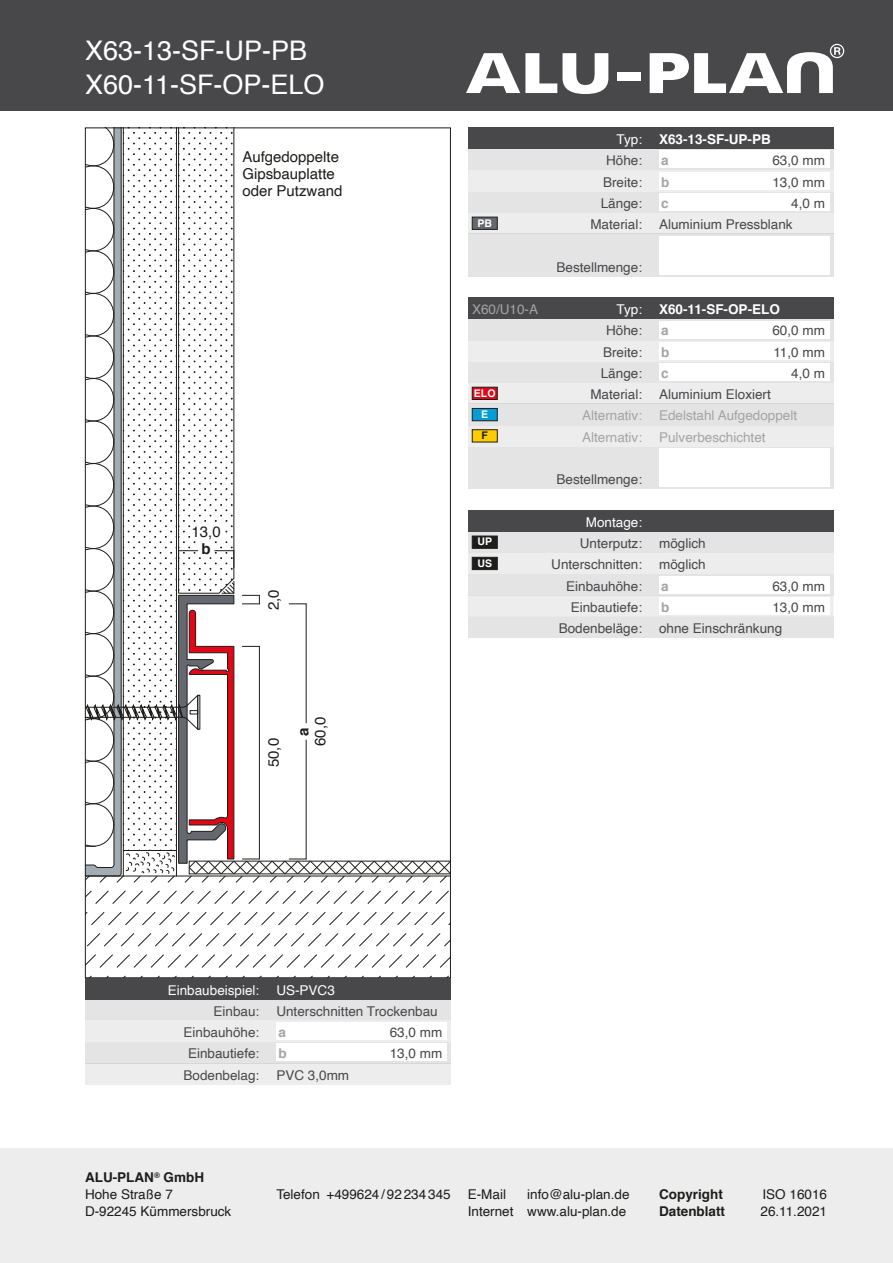
<style>
.page{position:relative;width:893px;height:1263px;background:#fff}
.page>*{position:absolute;margin:0;border:0;box-sizing:border-box;transform-origin:0 0}
.t1{font:27px/34px "Helvetica";color:#fff}
.t2{font:15px/17px "Helvetica";color:#1d1d1b}
.t3{font:700 15px "Helvetica";color:#1d1d1b}
.t4{font:13.5px "Helvetica";color:#48484a}
.t5{font:13.5px/17px "Helvetica";color:#1d1d1b}
.t6{font:13.5px "Helvetica";color:#a4a4a6}
.t7{font:13.5px "Helvetica";color:#fff}
.t8{font:700 13.5px "Helvetica";color:#fff}
.t9{font:700 13.5px "Helvetica";color:#1d1d1b}
.t10{font:700 13.5px "Helvetica";color:#a4a4a6}
.t11{font:13.5px "Helvetica";color:#a4a4a7}
.t12{font:700 10.5px/21.3px "Helvetica";color:#fff}
.t13{font:700 10.5px "Helvetica";color:#1d1d1b}
.s1{font-weight:700}
</style>
<div class="page">
<div style="left:0;top:1148px;width:893px;height:115px;background:#ededee"></div>
<div style="left:0;top:0;width:893px;height:111px;background:#48484a"></div>
<svg style="left:87px;top:890px;width:362px;height:14px"></svg>
<svg style="left:87px;top:912px;width:362px;height:14px"></svg>
<svg style="left:87px;top:933px;width:362px;height:14px"></svg>
<svg style="left:87px;top:954px;width:362px;height:14px"></svg>
<svg style="left:90px;top:975px;width:359px;height:1px"></svg>
<svg style="left:87px;top:130px;width:362px;height:753px"></svg>
<div style="left:468px;top:553px;width:365px;height:21px;background:#ededee"></div>
<div style="left:468px;top:531px;width:365px;height:22px;background:#e4e4e5"></div>
<div style="left:468px;top:617px;width:365px;height:21px;background:#e4e4e5"></div>
<svg style="left:468px;top:574px;width:365px;height:43px"></svg>
<div style="left:659px;top:576px;width:170px;height:17px;background:#fff"></div>
<div style="left:468px;top:510px;width:365px;height:21px;background:#48484a"></div>
<div style="left:85px;top:999px;width:366px;height:21px;background:#e4e4e5"></div>
<svg style="left:85px;top:1020px;width:366px;height:64px"></svg>
<div style="left:276px;top:1023px;width:170px;height:17px;background:#fff"></div>
<div style="left:85px;top:978px;width:366px;height:21px;background:#48484a"></div>
<div style="left:468px;top:446px;width:365px;height:43px;background:#e4e4e5"></div>
<div style="left:659px;top:449px;width:170px;height:38px;background:#fff"></div>
<div style="left:468px;top:425px;width:365px;height:21px;background:#ededee"></div>
<svg style="left:468px;top:213px;width:365px;height:63px"></svg>
<svg style="left:468px;top:383px;width:365px;height:42px;background:#e7e7e8"></svg>
<div style="left:468px;top:191px;width:365px;height:22px;background:#e4e4e5"></div>
<div style="left:468px;top:361px;width:365px;height:22px;background:#e4e4e5"></div>
<div style="left:659px;top:193px;width:170px;height:17px;background:#fff"></div>
<div style="left:659px;top:364px;width:170px;height:17px;background:#fff"></div>
<div style="left:468px;top:170px;width:365px;height:21px;background:#ededee"></div>
<div style="left:468px;top:340px;width:365px;height:21px;background:#ededee"></div>
<div style="left:659px;top:172px;width:170px;height:17px;background:#fff"></div>
<div style="left:659px;top:342px;width:170px;height:17px;background:#fff"></div>
<div style="left:468px;top:149px;width:365px;height:21px;background:#e4e4e5"></div>
<div style="left:468px;top:319px;width:365px;height:21px;background:#e4e4e5"></div>
<div style="left:659px;top:151px;width:170px;height:17px;background:#fff"></div>
<div style="left:659px;top:321px;width:170px;height:17px;background:#fff"></div>
<div style="left:468px;top:128px;width:365px;height:21px;background:#48484a"></div>
<div style="left:468px;top:298px;width:365px;height:21px;background:#48484a"></div>
<div style="left:472px;top:536px;width:25px;height:13px;background:#1d1d1b;border:1px solid #1d1d1b"></div>
<div style="left:472px;top:557px;width:25px;height:13px;background:#1d1d1b;border:1px solid #1d1d1b"></div>
<div style="left:472px;top:429px;width:25px;height:13px;background:#fc0;border:1px solid #1d1d1b"></div>
<div style="left:472px;top:408px;width:25px;height:13px;background:#009ed4;border:1px solid #1d1d1b"></div>
<div style="left:472px;top:217px;width:25px;height:13px;background:#65686f;border:1px solid #1d1d1b"></div>
<div style="left:472px;top:387px;width:25px;height:13px;background:#e30614;border:1px solid #1d1d1b"></div>
<svg style="left:650px;top:44px;width:194px;height:49px"></svg>
<div style="left:617px;top:72px;width:23px;height:9px;background:#fff"></div>
<svg style="left:466px;top:53px;width:142px;height:41px"></svg>
<h1 class="t1" style="left:85px;top:34px;width:241px">X63-13-SF-UP-PB<br>X60-11-SF-OP-ELO</h1>
<p class="t2" style="left:242px;top:148px;width:102px">Aufgedoppelte<br>Gipsbauplatte oder Putzwand</p>
<p class="t2" style="left:192px;top:524px;width:31px">13,0</p>
<p class="t3" style="left:202px;top:537px;width:11px">b</p>
<p class="t2" style="left:265px;top:610px;width:22px;rotate:-90deg">2,0</p>
<p class="t2" style="left:265px;top:767px;width:31px;rotate:-90deg">50,0</p>
<p class="t2" style="left:312px;top:746px;width:31px;rotate:-90deg">60,0</p>
<p class="t3" style="left:291px;top:735px;width:10px;rotate:-90deg">a</p>
<p class="t7" style="left:617px;top:129px;width:27px">Typ:</p>
<p class="t8" style="left:659px;top:128px;width:113px">X63-13-SF-UP-PB</p>
<p class="t4" style="left:606px;top:150px;width:38px">Höhe:</p>
<p class="t10" style="left:661px;top:150px;width:9px">a</p>
<p class="t4" style="left:772px;top:150px;width:54px">63,0 mm</p>
<p class="t4" style="left:603px;top:171px;width:41px">Breite:</p>
<p class="t10" style="left:661px;top:171px;width:10px">b</p>
<p class="t4" style="left:772px;top:171px;width:54px">13,0 mm</p>
<p class="t4" style="left:601px;top:193px;width:43px">Länge:</p>
<p class="t10" style="left:661px;top:192px;width:9px">c</p>
<p class="t4" style="left:791px;top:193px;width:35px">4,0 m</p>
<p class="t12" style="left:477px;top:212px;width:16px">PB</p>
<p class="t4" style="left:590px;top:214px;width:53px">Material:</p>
<p class="t4" style="left:659px;top:214px;width:135px">Aluminium Pressblank</p>
<p class="t4" style="left:556px;top:256px;width:87px">Bestellmenge:</p>
<p class="t11" style="left:472px;top:299px;width:68px">X60/U10-A</p>
<p class="t7" style="left:617px;top:299px;width:27px">Typ:</p>
<p class="t8" style="left:659px;top:298px;width:122px">X60-11-SF-OP-ELO</p>
<p class="t4" style="left:606px;top:320px;width:38px">Höhe:</p>
<p class="t10" style="left:661px;top:320px;width:9px">a</p>
<p class="t4" style="left:772px;top:320px;width:54px">60,0 mm</p>
<p class="t4" style="left:603px;top:341px;width:41px">Breite:</p>
<p class="t10" style="left:661px;top:341px;width:10px">b</p>
<p class="t4" style="left:773px;top:341px;width:53px">11,0 mm</p>
<p class="t4" style="left:601px;top:363px;width:43px">Länge:</p>
<p class="t10" style="left:661px;top:362px;width:9px">c</p>
<p class="t4" style="left:791px;top:363px;width:35px">4,0 m</p>
<p class="t12" style="left:474px;top:382px;width:23px">ELO</p>
<p class="t4" style="left:590px;top:384px;width:53px">Material:</p>
<p class="t4" style="left:659px;top:384px;width:113px">Aluminium Eloxiert</p>
<p class="t12" style="left:481px;top:404px;width:9px">E</p>
<p class="t6" style="left:582px;top:405px;width:62px">Alternativ:</p>
<p class="t6" style="left:659px;top:405px;width:140px">Edelstahl Aufgedoppelt</p>
<p class="t13" style="left:482px;top:427px;width:8px">F</p>
<p class="t6" style="left:582px;top:427px;width:62px">Alternativ:</p>
<p class="t6" style="left:659px;top:427px;width:108px">Pulverbeschichtet</p>
<p class="t4" style="left:556px;top:469px;width:87px">Bestellmenge:</p>
<p class="t12" style="left:477px;top:531px;width:16px">UP<br>US</p>
<p class="t7" style="left:586px;top:512px;width:58px">Montage:</p>
<p class="t4" style="left:551px;top:554px;width:92px">Unterschnitten:</p>
<p class="t4" style="left:659px;top:554px;width:48px">möglich</p>
<p class="t4" style="left:580px;top:533px;width:64px">Unterputz:</p>
<p class="t4" style="left:659px;top:533px;width:48px">möglich</p>
<p class="t4" style="left:566px;top:575px;width:77px">Einbauhöhe:</p>
<p class="t10" style="left:661px;top:575px;width:9px">a</p>
<p class="t4" style="left:772px;top:575px;width:54px">63,0 mm</p>
<p class="t4" style="left:571px;top:597px;width:73px">Einbautiefe:</p>
<p class="t10" style="left:661px;top:596px;width:10px">b</p>
<p class="t4" style="left:772px;top:597px;width:54px">13,0 mm</p>
<p class="t4" style="left:559px;top:618px;width:85px">Bodenbeläge:</p>
<p class="t4" style="left:659px;top:618px;width:125px">ohne Einschränkung</p>
<p class="t7" style="left:168px;top:979px;width:93px">Einbaubeispiel:</p>
<p class="t4" style="left:214px;top:1001px;width:47px">Einbau:</p>
<p class="t7" style="left:276px;top:979px;width:60px">US-PVC3</p>
<p class="t4" style="left:276px;top:1001px;width:163px">Unterschnitten Trockenbau</p>
<p class="t4" style="left:184px;top:1022px;width:77px">Einbauhöhe:</p>
<p class="t10" style="left:279px;top:1021px;width:9px">a</p>
<p class="t4" style="left:390px;top:1022px;width:54px">63,0 mm</p>
<p class="t4" style="left:188px;top:1043px;width:73px">Einbautiefe:</p>
<p class="t10" style="left:279px;top:1043px;width:10px">b</p>
<p class="t4" style="left:390px;top:1043px;width:54px">13,0 mm</p>
<p class="t4" style="left:184px;top:1064px;width:77px">Bodenbelag:</p>
<p class="t4" style="left:276px;top:1064px;width:74px">PVC 3,0mm</p>
<p class="t5" style="left:85px;top:1169px;width:148px"><span class="s1">ALU-PLAN</span><sup>®</sup> <span class="s1">GmbH<br></span>Hohe Straße 7<br>D-92245 Kümmersbruck</p>
<p class="t5" style="left:276px;top:1186px;width:176px">Telefon +499624 /92234345</p>
<p class="t9" style="left:659px;top:1183px;width:65px">Copyright</p>
<p class="t5" style="left:762px;top:1186px;width:66px">ISO 16016</p>
<p class="t9" style="left:659px;top:1200px;width:68px">Datenblatt</p>
<p class="t5" style="left:760px;top:1203px;width:68px">26.11.2021</p>
<p class="t5" style="left:468px;top:1186px;width:163px;text-align:right">info@alu-plan.de<br>Internet www.alu-plan.de</p>
<p class="t5" style="left:468px;top:1186px;width:40px">E-Mail</p>
</div>
